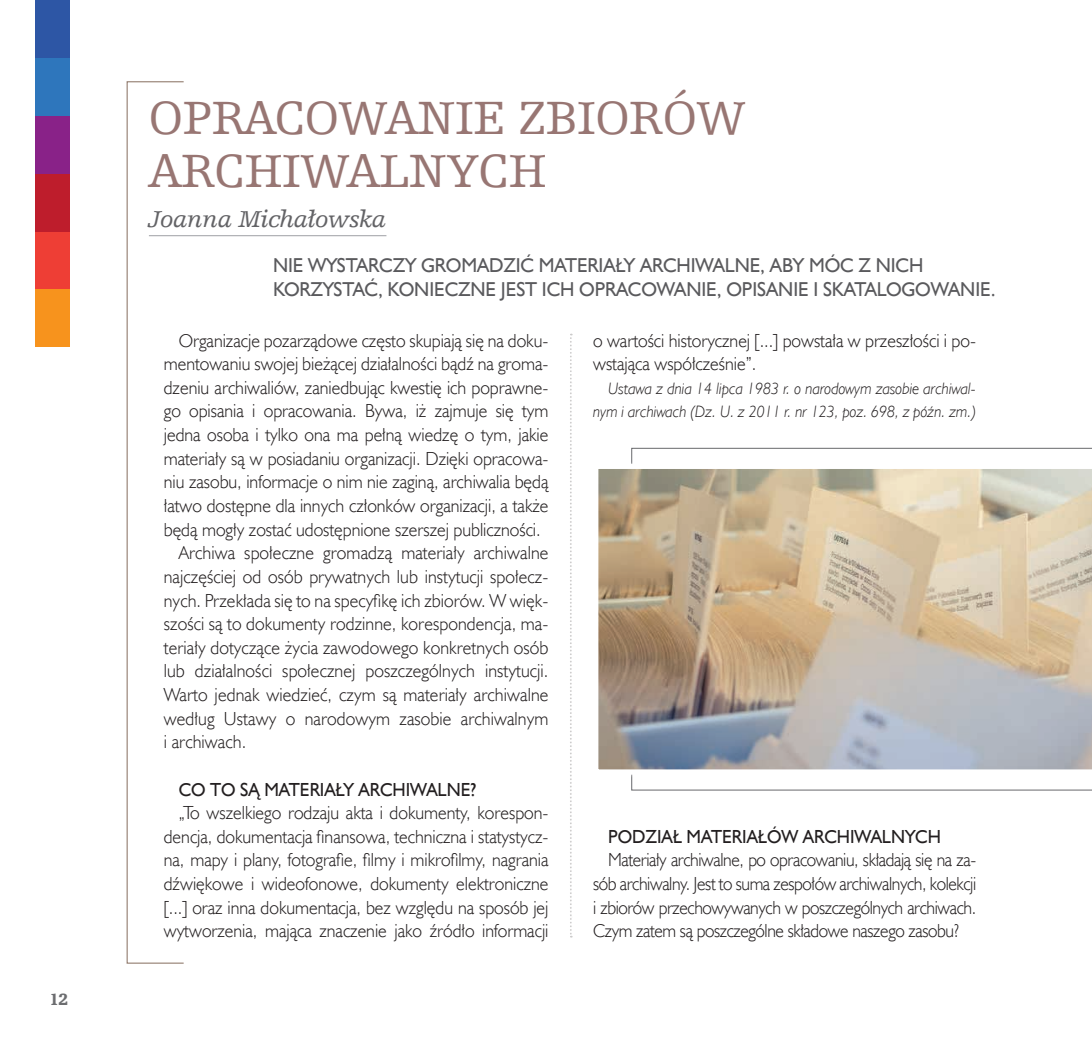
<style>
.page{position:relative;width:1092px;height:1042px;background:#fff}
.page>*{position:absolute;margin:0;border:0;box-sizing:border-box;transform-origin:0 0}
.Tytulik1{font:49px/52.5px "Humst Slab 712 EU";letter-spacing:-.01em;color:#987673}
.Tytulik1-2{font:italic 24.5px "Humst Slab 712 EU";letter-spacing:-.01em;color:#636366}
.Lead{font:20.12px/24.3px "Humanst 521 EU";letter-spacing:-.005em;color:#5a5a5d}
.BODY{font:18.9px/23.6px "Humanst 521 Lt EU";color:#231f20;text-align:justify;scale:.95 1}
.BODY-2{font:18.9px/23.6px "Humanst 521 Lt EU";color:#231f20;text-align:justify;scale:.93 1}
.sr{font:18.9px "Humanst 521 EU";color:#231f20;scale:.95 1}
.t1{font:17.15px "Humst Slab 712 Blk EU";color:#6c6d70}
.BODY-3{font:italic 16.45px/23.6px "Humanst 521 Lt EU";color:#231f20;text-align:right;scale:.95 1}
</style>
<div class="page">
<div style="left:35px;top:0;width:34px;height:58px;background:#2d56a5"></div>
<div style="left:35px;top:116px;width:34px;height:58px;background:#892288"></div>
<div style="left:35px;top:58px;width:34px;height:58px;background:#2e76bc"></div>
<div style="left:35px;top:174px;width:34px;height:57px;background:#be1d2c"></div>
<div style="left:35px;top:231px;width:34px;height:58px;background:#ee3e35"></div>
<div style="left:35px;top:289px;width:34px;height:58px;background:#f7931d"></div>
<svg style="left:631px;top:448px;width:460px;height:342px"></svg>
<hr style="left:149px;top:235px;width:237px;height:1px;background:#b2b3b7">
<svg style="left:598px;top:464px;width:493px;height:310px;background:#c1b4a3"></svg>
<svg style="left:570px;top:334px;width:1px;height:603px"></svg>
<div style="left:124px;top:79px;width:62px;height:887px;background:#fff"></div>
<div style="left:126px;top:81px;width:58px;height:882px;border:1px solid #978275"></div>
<p class="t1" style="left:50px;top:988px;width:20px">12</p>
<p class="Tytulik1" style="left:149px;top:92px;width:598px">OPRACOWANIE ZBIORÓW<br>ARCHIWALNYCH</p>
<p class="Tytulik1-2" style="left:149px;top:204px;width:239px">Joanna Michałowska</p>
<p class="Lead" style="left:273px;top:253px;width:724px">NIE WYSTARCZY GROMADZIĆ MATERIAŁY ARCHIWALNE, ABY MÓC Z NICH<br>KORZYSTAĆ, KONIECZNE JEST ICH OPRACOWANIE, OPISANIE I SKATALOGOWANIE.</p>
<p class="BODY" style="left:164px;top:328px;width:406px;text-indent:15px">Organizacje pozarządowe często skupiają się na doku&shy;mentowaniu swojej bieżącej działalności bądź na groma&shy;dzeniu archiwaliów, zaniedbując kwestię ich poprawne&shy;go opisania i opracowania. Bywa, iż zajmuje się tym jedna osoba i tylko ona ma pełną wiedzę o tym, jakie materiały są w posiadaniu organizacji. Dzięki opracowa&shy;niu zasobu, informacje o nim nie zaginą, archiwalia będą łatwo dostępne dla innych członków organizacji, a także będą mogły zostać udostępnione szerszej publiczności.</p>
<p class="BODY" style="left:164px;top:541px;width:406px;text-indent:15px">Archiwa społeczne gromadzą materiały archiwalne najczęściej od osób prywatnych lub instytucji społecz&shy;nych. Przekłada się to na specyfikę ich zbiorów. W więk&shy;szości są to dokumenty rodzinne, korespondencja, ma&shy;teriały dotyczące życia zawodowego konkretnych osób lub działalności społecznej poszczególnych instytucji.<br>Warto jednak wiedzieć, czym są materiały archiwalne według Ustawy o narodowym zasobie archiwalnym i archiwach.</p>
<p class="sr" style="left:179px;top:777px;width:315px">CO TO SĄ MATERIAŁY ARCHIWALNE?</p>
<p class="BODY" style="left:164px;top:800px;width:406px;text-indent:15px">„To wszelkiego rodzaju akta i dokumenty, korespon&shy;dencja, dokumentacja finansowa, techniczna i statystycz&shy;na, mapy i plany, fotografie, filmy i mikrofilmy, nagrania dźwiękowe i wideofonowe, dokumenty elektroniczne [...] oraz inna dokumentacja, bez względu na sposób jej wytworzenia, mająca znaczenie jako źródło informacji</p>
<p class="BODY" style="left:593px;top:328px;width:405px">o wartości historycznej [...] powstała w przeszłości i po&shy;wstająca współcześnie”.</p>
<p class="BODY-3" style="left:593px;top:376px;width:405px">Ustawa z dnia 14 lipca 1983 r. o narodowym zasobie archiwal&shy;nym i archiwach (Dz. U. z 2011 r. nr 123, poz. 698, z późn. zm.)</p>
<p class="sr" style="left:608px;top:825px;width:352px">PODZIAŁ MATERIAŁÓW ARCHIWALNYCH</p>
<p class="BODY-2" style="left:593px;top:848px;width:413px;text-indent:15px">Materiały archiwalne, po opracowaniu, składają się na za&shy;sób archiwalny. Jest to suma zespołów archiwalnych, kolekcji i zbiorów przechowywanych w poszczególnych archiwach.<br>Czym zatem są poszczególne składowe naszego zasobu?</p>
</div>
